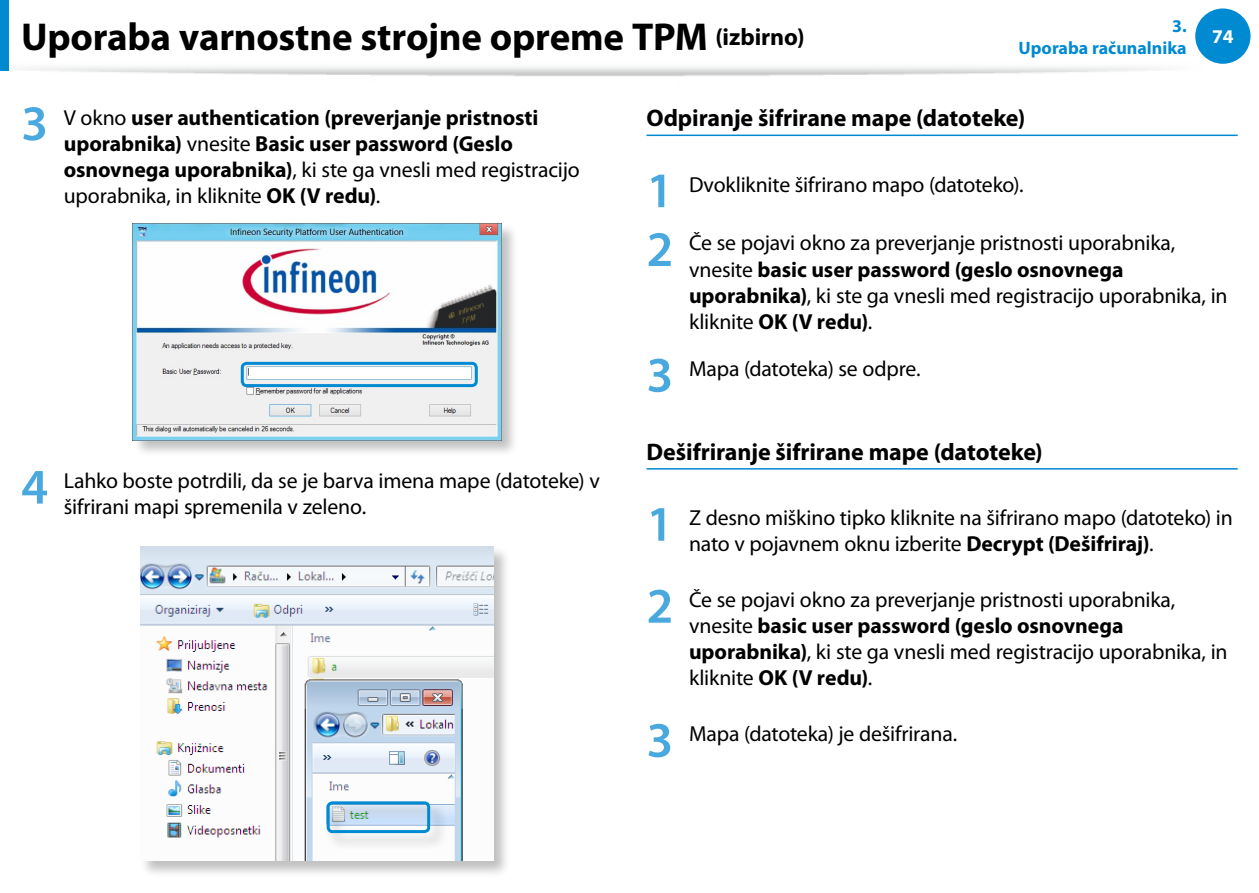
<style>
.page{position:relative;width:1259px;height:893px;background:#fff}
.page>*{position:absolute;margin:0;border:0;box-sizing:border-box;transform-origin:0 0}
.Number_Body{font:600 50.1px "Myriad Pro";color:#49a8de}
.Heading_1_-_hidden{font:700 39px "Myriad Pro";letter-spacing:-.01em;color:#000}
.Heading_3{font:700 24px "Myriad Pro";letter-spacing:-.005em;color:#000}
.Number_Body-2{font:21.75px/26.1px "Myriad Pro";letter-spacing:-.01em;color:#000}
.Number_Body-3{font:700 21.75px/26.1px "Myriad Pro";letter-spacing:-.005em;color:#000}
.t1{font:700 19.5px "Myriad Pro";color:#fff}
.t2{font:700 18px/21.6px "Myriad Pro";color:#008ad1;text-align:right}
.s1{font-size:24px}
.s2{font-weight:400}
.s3{font-weight:700}
</style>
<div class="page">
<img style="left:0;top:22px;width:1214px;height:54px">
<div style="left:1195px;top:9px;width:55px;height:55px;background:#008ad1;border-radius:50%"></div>
<div style="left:0;top:0;width:9px;height:70px;background:#008ad1"></div>
<div style="left:132px;top:222px;width:393px;height:242px;background:#000;opacity:.25"></div>
<img style="left:133px;top:223px;width:368px;height:217px">
<div style="left:241px;top:362px;width:237px;height:25px;border:3px solid #008ad1;border-radius:4px"></div>
<div style="left:139px;top:545px;width:379px;height:339px;background:#000;opacity:.25"></div>
<img style="left:140px;top:546px;width:354px;height:314px">
<div style="left:326px;top:800px;width:128px;height:57px;background:#000;opacity:.25"></div>
<div style="left:327px;top:801px;width:103px;height:32px;border:3px solid #008ad1;border-radius:4px"></div>
<hr style="left:646px;top:135px;width:591px;height:1px;background:#008ad1">
<hr style="left:646px;top:468px;width:591px;height:2px;background:#008ad1">
<p class="Heading_1_-_hidden" style="left:21px;top:11px;width:785px">Uporaba varnostne strojne opreme TPM <span class="s1">(izbirno)</span></p>
<p class="t2" style="left:1018px;top:15px;width:170px">3.<br>Uporaba računalnika</p>
<p class="t1" style="left:1212px;top:23px;width:23px">74</p>
<p class="Number_Body" style="left:21px;top:91px;width:28px">3</p>
<p class="Number_Body-3" style="left:64px;top:103px;width:517px"><span class="s2">V okno</span> user authentication (preverjanje pristnosti uporabnika) <span class="s2">vnesite</span> Basic user password (Geslo osnovnega uporabnika)<span class="s2">, ki ste ga vnesli med registracijo uporabnika, in kliknite</span> OK (V redu)<span class="s2">.</span></p>
<p class="Number_Body" style="left:21px;top:455px;width:28px">4</p>
<p class="Number_Body-2" style="left:64px;top:467px;width:537px">Lahko boste potrdili, da se je barva imena mape (datoteke) v šifrirani mapi spremenila v zeleno.</p>
<p class="Heading_3" style="left:646px;top:103px;width:380px">Odpiranje šifrirane mape (datoteke)</p>
<p class="Number_Body" style="left:646px;top:158px;width:28px">1</p>
<p class="Number_Body-2" style="left:689px;top:171px;width:336px">Dvokliknite šifrirano mapo (datoteko).</p>
<p class="Number_Body" style="left:646px;top:217px;width:28px">2</p>
<p class="Number_Body-2" style="left:689px;top:230px;width:540px">Če se pojavi okno za preverjanje pristnosti uporabnika, vnesite <span class="s3">basic user password (geslo osnovnega uporabnika)</span>, ki ste ga vnesli med registracijo uporabnika, in kliknite <span class="s3">OK (V redu)</span>.</p>
<p class="Number_Body" style="left:646px;top:343px;width:28px">3</p>
<p class="Number_Body-2" style="left:689px;top:355px;width:233px">Mapa (datoteka) se odpre.</p>
<p class="Heading_3" style="left:646px;top:436px;width:398px">Dešifriranje šifrirane mape (datoteke)</p>
<p class="Number_Body" style="left:646px;top:492px;width:28px">1</p>
<p class="Number_Body-2" style="left:689px;top:504px;width:545px">Z desno miškino tipko kliknite na šifrirano mapo (datoteko) in nato v pojavnem oknu izberite <span class="s3">Decrypt (Dešifriraj)</span>.</p>
<p class="Number_Body" style="left:646px;top:574px;width:28px">2</p>
<p class="Number_Body-2" style="left:689px;top:586px;width:540px">Če se pojavi okno za preverjanje pristnosti uporabnika, vnesite <span class="s3">basic user password (geslo osnovnega uporabnika)</span>, ki ste ga vnesli med registracijo uporabnika, in kliknite <span class="s3">OK (V redu)</span>.</p>
<p class="Number_Body" style="left:646px;top:708px;width:28px">3</p>
<p class="Number_Body-2" style="left:689px;top:721px;width:270px">Mapa (datoteka) je dešifrirana.</p>
</div>
